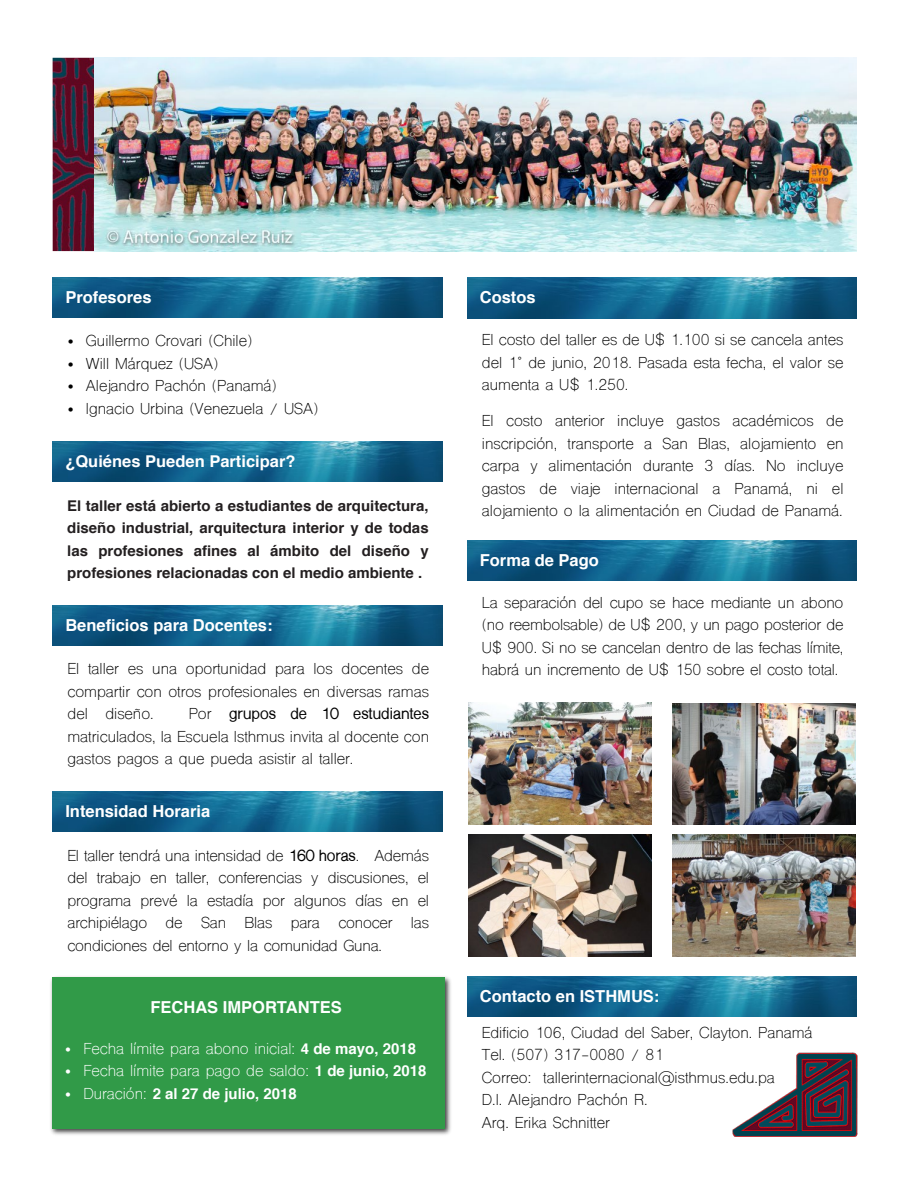
<style>
.page{position:relative;width:918px;height:1188px;background:#fff}
.page>*{position:absolute;margin:0;border:0;box-sizing:border-box;transform-origin:0 0}
.t1{font:700 16.5px "Helvetica";color:#fff}
.t2{font:700 16.2px "Helvetica";color:#fff}
.t3{font:15px/22.5px "Shree Dev 0714";color:#000;text-align:justify}
.t4{font:15px "Shree Dev 0714";color:#fff}
.t5{font:700 15px "Helvetica";color:#fff}
.t6{font:700 14.85px/22.2px "Helvetica";color:#231f20;text-align:justify}
.s1{font-weight:700}
.s2{font-family:"Helvetica";font-weight:700}
.s3{font-family:"Shree Dev 0714";font-weight:400}
</style>
<div class="page">
<img style="left:50px;top:976px;width:401px;height:159px">
<div style="left:52px;top:977px;width:393px;height:152px;background:#319a48"></div>
<img style="left:53px;top:605px;width:389px;height:40px">
<img style="left:53px;top:442px;width:389px;height:39px">
<img style="left:53px;top:277px;width:389px;height:40px">
<img style="left:53px;top:791px;width:389px;height:40px">
<img style="left:467px;top:278px;width:390px;height:40px">
<img style="left:467px;top:540px;width:390px;height:41px">
<img style="left:467px;top:976px;width:390px;height:40px">
<img style="left:469px;top:835px;width:183px;height:121px">
<img style="left:673px;top:703px;width:183px;height:122px">
<img style="left:53px;top:58px;width:41px;height:193px">
<img style="left:94px;top:58px;width:762px;height:193px">
<img style="left:673px;top:835px;width:183px;height:121px">
<img style="left:469px;top:703px;width:183px;height:122px">
<img style="left:733px;top:1052px;width:124px;height:85px">
<p class="t1" style="left:65px;top:284px;width:88px">Profesores</p>
<p class="t3" style="left:68px;top:331px;width:186px">• Guillermo Crovari (Chile)</p>
<p class="t3" style="left:68px;top:354px;width:153px">• Will Márquez (USA)</p>
<p class="t3" style="left:68px;top:376px;width:211px">• Alejandro Pachón (Panamá)</p>
<p class="t3" style="left:68px;top:399px;width:252px">• Ignacio Urbina (Venezuela / USA)</p>
<p class="t2" style="left:65px;top:448px;width:232px">¿Quiénes Pueden Participar?</p>
<p class="t6" style="left:67px;top:495px;width:363px">El taller está abierto a estudiantes de arquitectura, diseño industrial, arquitectura interior y de todas las profesiones afines al ámbito del diseño y profesiones relacionadas con el medio ambiente .</p>
<p class="t1" style="left:65px;top:612px;width:209px">Beneficios para Docentes:</p>
<p class="t3" style="left:68px;top:659px;width:363px">El taller es una oportunidad para los docentes de compartir con otros profesionales en diversas ramas del diseño.</p>
<p class="t3" style="left:68px;top:704px;width:363px;text-indent:121px">Por <span class="s1">grupos de 10 estudiantes </span>matriculados, la Escuela Isthmus invita al docente con gastos pagos a que pueda asistir al taller.</p>
<p class="t1" style="left:65px;top:798px;width:146px">Intensidad Horaria</p>
<p class="t3" style="left:68px;top:846px;width:363px">El taller tendrá una intensidad de <span class="s1">160 horas</span>. Además del trabajo en taller, conferencias y discusiones, el programa prevé la estadía por algunos días en el archipiélago de San Blas para conocer las condiciones del entorno y la comunidad Guna.</p>
<p class="t1" style="left:150px;top:994px;width:193px">FECHAS IMPORTANTES</p>
<p class="t4" style="left:65px;top:1039px;width:353px">• Fecha límite para abono inicial: <span class="s2">4 de mayo, 2018</span></p>
<p class="t4" style="left:65px;top:1062px;width:363px">• Fecha límite para pago de saldo: <span class="s2">1 de junio, 2018</span></p>
<p class="t5" style="left:65px;top:1081px;width:234px"><span class="s3">• Duración:</span> 2 al 27 de julio, 2018</p>
<p class="t1" style="left:480px;top:284px;width:57px">Costos</p>
<p class="t3" style="left:482px;top:331px;width:363px">El costo del taller es de U$ 1.100 si se cancela antes del 1° de junio, 2018. Pasada esta fecha, el valor se aumenta a U$ 1.250.</p>
<p class="t3" style="left:482px;top:412px;width:363px">El costo anterior incluye gastos académicos de inscripción, transporte a San Blas, alojamiento en carpa y alimentación durante 3 días. No incluye gastos de viaje internacional a Panamá, ni el alojamiento o la alimentación en Ciudad de Panamá.</p>
<p class="t1" style="left:480px;top:547px;width:121px">Forma de Pago</p>
<p class="t3" style="left:482px;top:593px;width:363px">La separación del cupo se hace mediante un abono (no reembolsable) de U$ 200, y un pago posterior de U$ 900. Si no se cancelan dentro de las fechas límite, habrá un incremento de U$ 150 sobre el costo total.</p>
<p class="t1" style="left:480px;top:983px;width:181px">Contacto en ISTHMUS:</p>
<p class="t3" style="left:482px;top:1023px;width:332px;text-align:left">Edificio 106, Ciudad del Saber, Clayton. Panamá Tel. (507) 317-0080 / 81<br>Correo: tallerinternacional@isthmus.edu.pa<br>D.I. Alejandro Pachón R.<br>Arq. Erika Schnitter</p>
</div>
